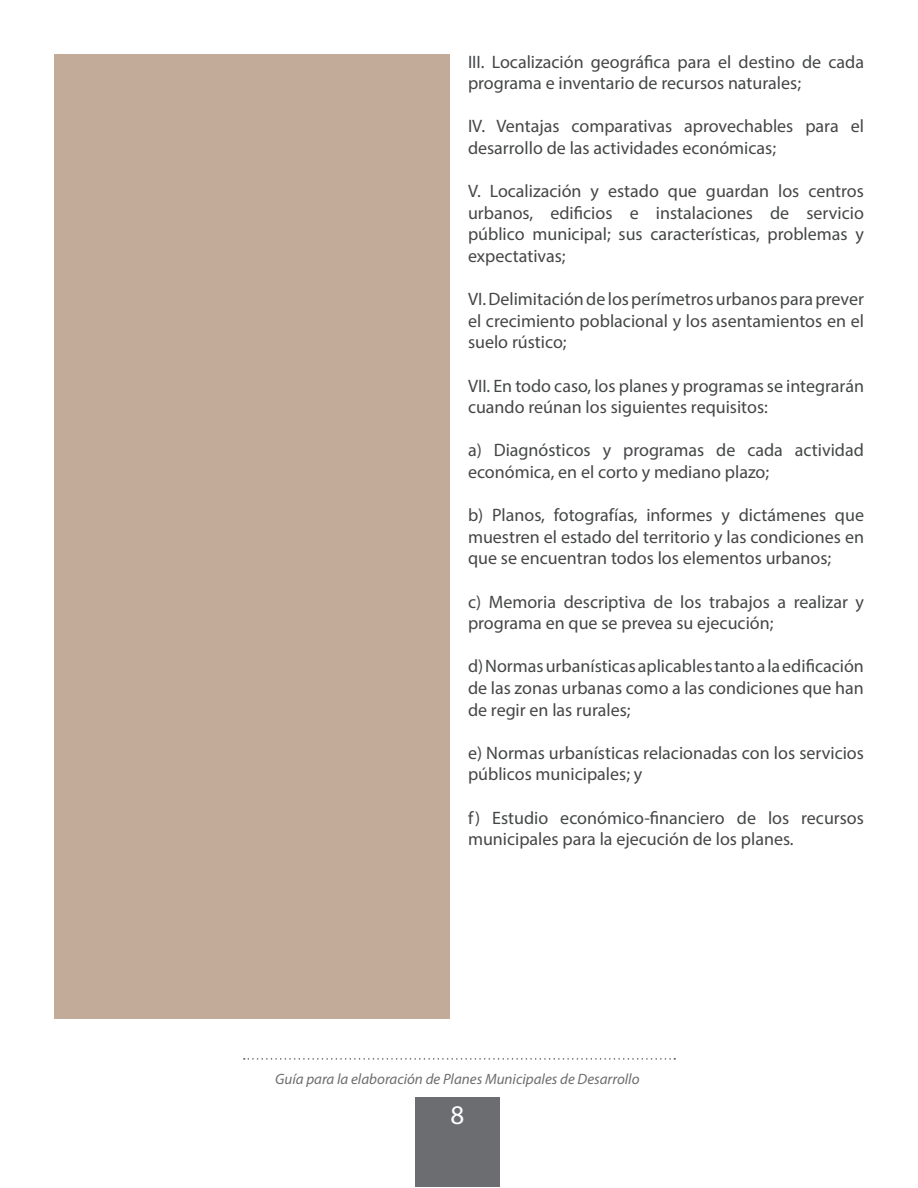
<style>
.page{position:relative;width:918px;height:1188px;background:#fff}
.page>*{position:absolute;margin:0;border:0;box-sizing:border-box;transform-origin:0 0}
.t1{font:27px "Myriad Pro";color:#fff}
.t2{font:18px/21.6px "Myriad Pro";color:#454647}
.t3{font:italic 15px "Myriad Pro";color:#6c6d70}
</style>
<div class="page">
<div style="left:54px;top:54px;width:396px;height:964px;background:#c2ab99"></div>
<div style="left:415px;top:1097px;width:85px;height:90px;background:#6c6d70"></div>
<svg style="left:244px;top:1058px;width:431px;height:2px"></svg>
<p class="t2" style="left:468px;top:50px;width:398px">III. Localización geográfica para el destino de cada programa e inventario de recursos naturales;</p>
<p class="t2" style="left:468px;top:115px;width:398px">IV. Ventajas comparativas aprovechables para el desarrollo de las actividades económicas;</p>
<p class="t2" style="left:468px;top:180px;width:398px;text-align:justify">V. Localización y estado que guardan los centros urbanos, edificios e instalaciones de servicio público municipal; sus características, problemas y expectativas;</p>
<p class="t2" style="left:468px;top:288px;width:397px;text-align:justify">VI. Delimitación de los perímetros urbanos para prever el crecimiento poblacional y los asentamientos en el suelo rústico;</p>
<p class="t2" style="left:468px;top:374px;width:398px">VII. En todo caso, los planes y programas se integrarán cuando reúnan los siguientes requisitos:</p>
<p class="t2" style="left:468px;top:439px;width:397px">a) Diagnósticos y programas de cada actividad económica, en el corto y mediano plazo;</p>
<p class="t2" style="left:468px;top:504px;width:398px;text-align:justify">b) Planos, fotografías, informes y dictámenes que muestren el estado del territorio y las condiciones en que se encuentran todos los elementos urbanos;</p>
<p class="t2" style="left:468px;top:590px;width:398px">c) Memoria descriptiva de los trabajos a realizar y programa en que se prevea su ejecución;</p>
<p class="t2" style="left:468px;top:655px;width:397px;text-align:justify">d) Normas urbanísticas aplicables tanto a la edificación de las zonas urbanas como a las condiciones que han de regir en las rurales;</p>
<p class="t2" style="left:468px;top:742px;width:397px">e) Normas urbanísticas relacionadas con los servicios públicos municipales; y</p>
<p class="t2" style="left:468px;top:806px;width:397px">f) Estudio económico-financiero de los recursos municipales para la ejecución de los planes.</p>
<p class="t3" style="left:275px;top:1070px;width:366px">Guía para la elaboración de Planes Municipales de Desarrollo</p>
<p class="t1" style="left:450px;top:1098px;width:15px">8</p>
</div>
